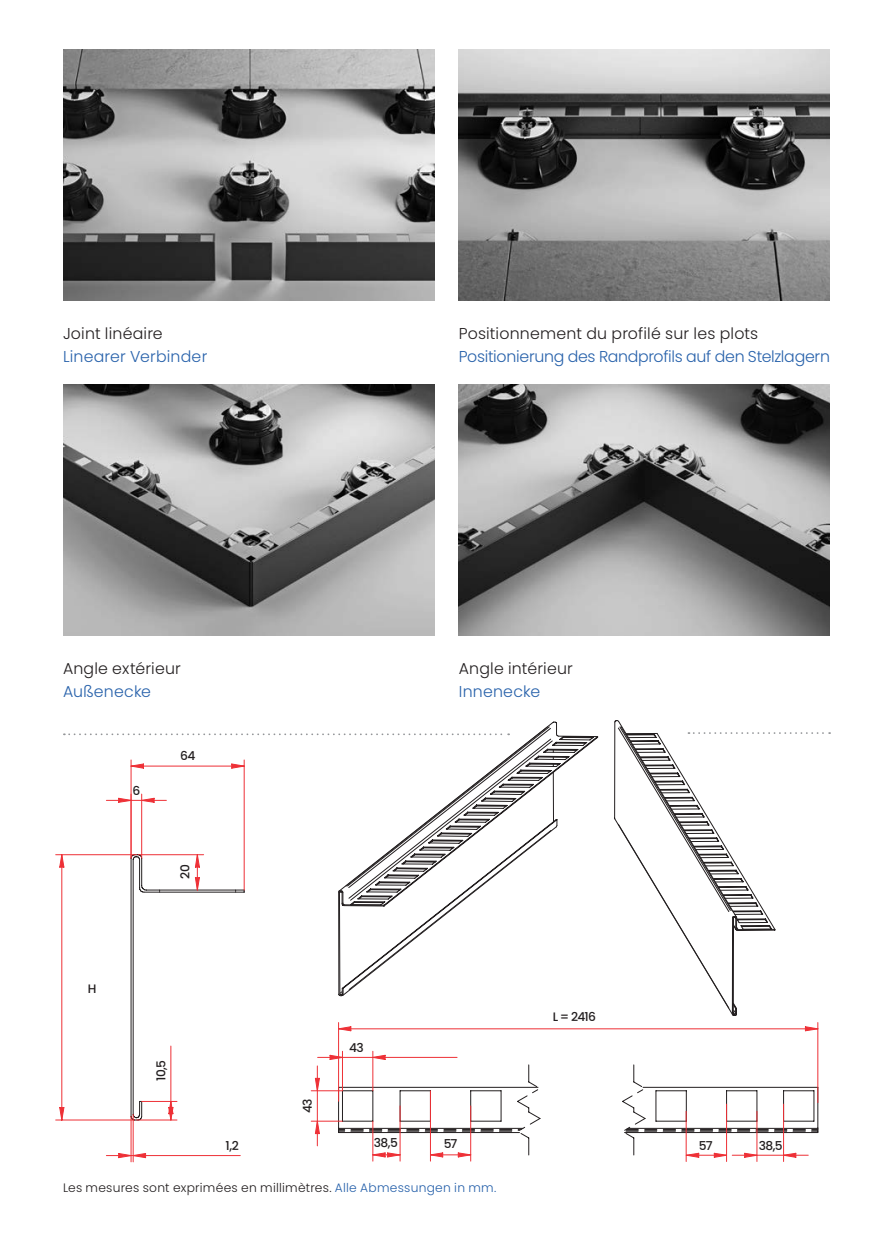
<style>
.page{position:relative;width:893px;height:1241px;background:#fff}
.page>*{position:absolute;margin:0;border:0;box-sizing:border-box;transform-origin:0 0}
.COPY_NERO_ITA{font:300 15.75px "Poppins";letter-spacing:.01em;color:#231f20}
.COPY_NERO_ITA-2{font:300 15.75px "Poppins";letter-spacing:-.015em;color:#2862ab}
.COPY_NERO_ITA-3{font:300 15.75px "Poppins";letter-spacing:.015em;color:#2862ab}
.COPY_NERO_ITA-4{font:300 15.75px "Poppins";letter-spacing:.01em;color:#2862ab}
.COPY_NERO_ITA-5{font:300 12.25px "Poppins";letter-spacing:.02em;color:#231f20}
.COPY_NERO_ITA-6{font:500 12.25px "Poppins";letter-spacing:-.05em;color:#231f20}
.s1{color:#2862ab}
</style>
<div class="page">
<img style="left:63px;top:50px;width:371px;height:250px">
<img style="left:459px;top:50px;width:371px;height:250px">
<img style="left:63px;top:384px;width:371px;height:251px">
<img style="left:459px;top:384px;width:371px;height:251px">
<hr style="left:372px;top:1120px;width:1px;height:40px;background:#ee3036">
<hr style="left:400px;top:1105px;width:1px;height:55px;background:#ee3036">
<hr style="left:430px;top:1090px;width:1px;height:70px;background:#ee3036">
<hr style="left:470px;top:1105px;width:1px;height:55px;background:#ee3036">
<hr style="left:783px;top:1103px;width:1px;height:58px;background:#ee3036">
<hr style="left:756px;top:1111px;width:1px;height:50px;background:#ee3036">
<hr style="left:726px;top:1103px;width:1px;height:58px;background:#ee3036">
<hr style="left:686px;top:1111px;width:1px;height:50px;background:#ee3036">
<hr style="left:133px;top:1114px;width:1px;height:47px;background:#ee3036">
<hr style="left:131px;top:1116px;width:1px;height:45px;background:#ee3036">
<svg style="left:55px;top:720px;width:775px;height:438px"></svg>
<p class="COPY_NERO_ITA" style="left:63px;top:324px;width:101px">Joint linéaire</p>
<p class="COPY_NERO_ITA-3" style="left:63px;top:348px;width:146px">Linearer Verbinder</p>
<p class="COPY_NERO_ITA" style="left:459px;top:324px;width:301px">Positionnement du profilé sur les plots</p>
<p class="COPY_NERO_ITA-2" style="left:459px;top:348px;width:373px">Positionierung des Randprofils auf den Stelzlagern</p>
<p class="COPY_NERO_ITA" style="left:63px;top:658px;width:119px">Angle extérieur</p>
<p class="COPY_NERO_ITA-4" style="left:63px;top:682px;width:90px">Außenecke</p>
<p class="COPY_NERO_ITA-6" style="left:132px;top:783px;width:9px">6</p>
<p class="COPY_NERO_ITA-6" style="left:180px;top:748px;width:17px">64</p>
<p class="COPY_NERO_ITA-6" style="left:178px;top:878px;width:16px;rotate:-90deg">20</p>
<p class="COPY_NERO_ITA-6" style="left:88px;top:981px;width:10px">H</p>
<p class="COPY_NERO_ITA-6" style="left:154px;top:1080px;width:22px;rotate:-90deg">10,5</p>
<p class="COPY_NERO_ITA-6" style="left:226px;top:1138px;width:15px">1,2</p>
<p class="COPY_NERO_ITA" style="left:459px;top:658px;width:116px">Angle intérieur</p>
<p class="COPY_NERO_ITA-3" style="left:459px;top:682px;width:83px">Innenecke</p>
<p class="COPY_NERO_ITA-6" style="left:300px;top:1112px;width:16px;rotate:-90deg">43</p>
<p class="COPY_NERO_ITA-6" style="left:349px;top:1040px;width:16px">43</p>
<p class="COPY_NERO_ITA-6" style="left:553px;top:1009px;width:45px">L = 2416</p>
<p class="COPY_NERO_ITA-6" style="left:374px;top:1135px;width:26px">38,5</p>
<p class="COPY_NERO_ITA-6" style="left:444px;top:1136px;width:15px">57</p>
<p class="COPY_NERO_ITA-6" style="left:699px;top:1137px;width:15px">57</p>
<p class="COPY_NERO_ITA-6" style="left:759px;top:1137px;width:26px">38,5</p>
<p class="COPY_NERO_ITA-5" style="left:63px;top:1179px;width:435px">Les mesures sont exprimées en millimètres. <span class="s1">Alle Abmessungen in mm.</span></p>
</div>
